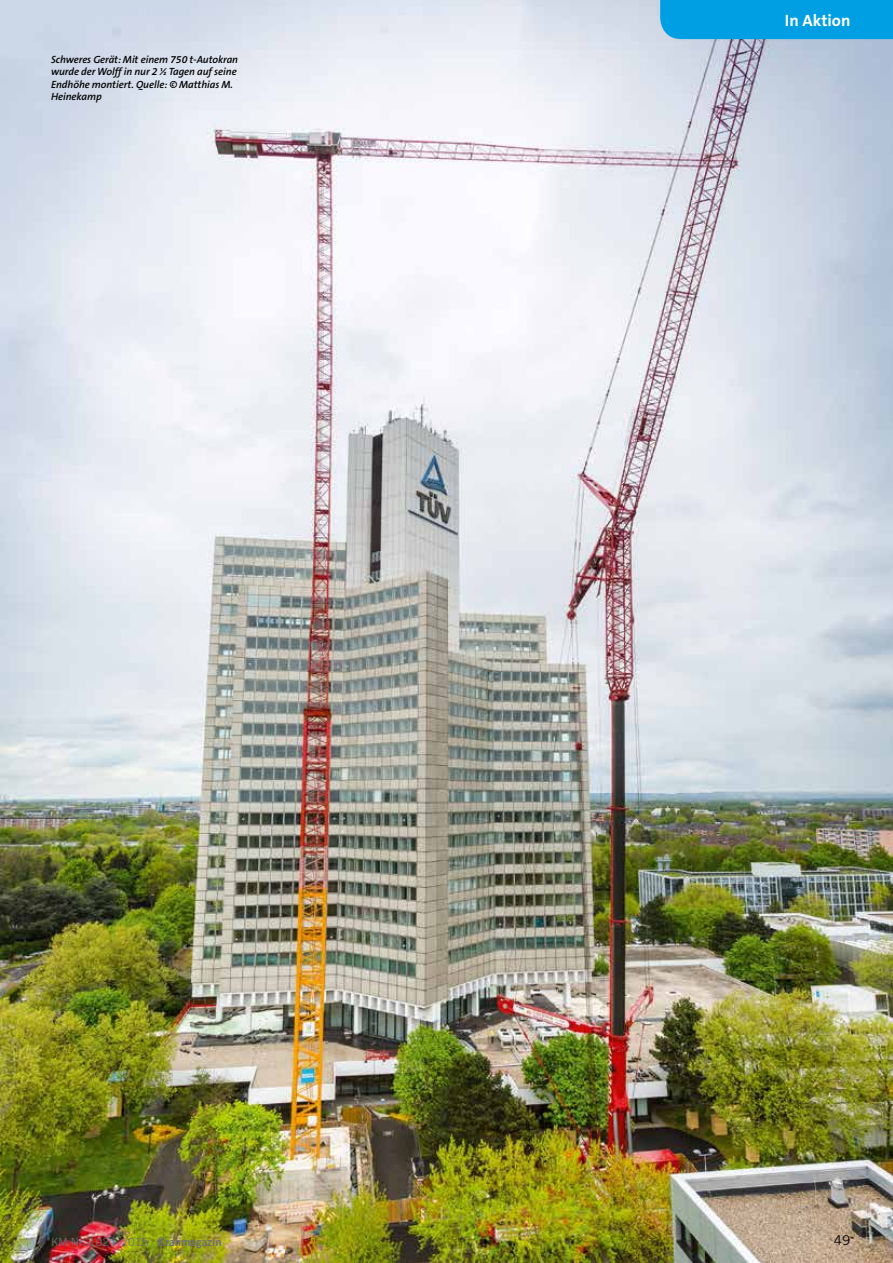
<style>
.page{position:relative;width:893px;height:1263px;background:#fff}
.page>*{position:absolute;margin:0;border:0;box-sizing:border-box;transform-origin:0 0}
.t1{font:700 16.5px "The Sans B7";color:#fff}
.t2{font:13.5px "Trade Gothic";color:#000}
.t3{font:11.25px "Trade Gothic";color:#6e6e6e}
.t4{font:italic 600 10.5px/12.3px "The Sans B6";letter-spacing:-.005em;color:#000}
.s1{font-family:"Trade Gothic Bold Two"}
</style>
<div class="page">
<img style="left:0;top:0;width:893px;height:1263px">
<div style="left:660px;top:0;width:233px;height:39px;background:#009ee3"></div>
<p class="t4" style="left:51px;top:54px;width:189px">Schweres Gerät: Mit einem 750 t-Autokran wurde der Wolff in nur 2 ½ Tagen auf seine<br>Endhöhe montiert. Quelle: © Matthias M.<br>Heinekamp</p>
<h1 class="t1" style="left:785px;top:11px;width:67px">In Aktion</h1>
<p class="t3" style="left:51px;top:1235px;width:172px">KM Nr. 102 | 2015 <span class="s1">Kranmagazin</span></p>
<p class="t2" style="left:834px;top:1232px;width:18px">49</p>
</div>
